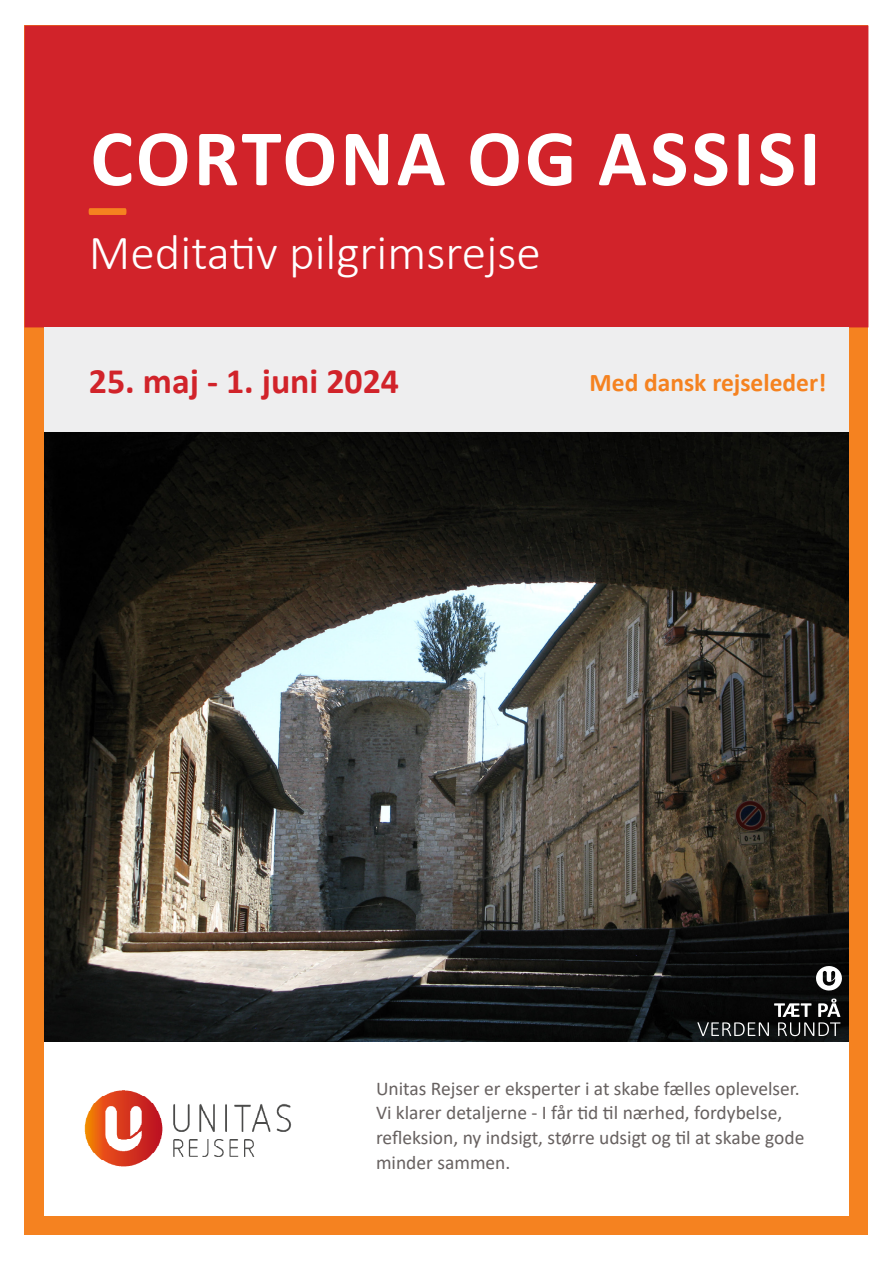
<style>
.page{position:relative;width:893px;height:1263px;background:#fff}
.page>*{position:absolute;margin:0;border:0;box-sizing:border-box;transform-origin:0 0}
.t1{font:700 80.85px "Calibri";letter-spacing:.04em;color:#fff}
.t2{font:700 75px "Calibri";color:#f58220}
.t3{font:300 49.2px "Calibri";color:#fff}
.t4{font:700 35.85px "Calibri";color:#d1232a}
.t5{font:700 25.5px "Calibri";color:#f58220}
.Introtekst_til_forsi{font:19.5px/24.6px "Calibri";color:#676160}
</style>
<div class="page">
<div style="left:25px;top:26px;width:843px;height:1208px;background:#f58220"></div>
<div style="left:44px;top:33px;width:804px;height:1183px;background:#fff"></div>
<img style="left:85px;top:1090px;width:207px;height:77px">
<img style="left:44px;top:432px;width:804px;height:609px">
<div style="left:25px;top:26px;width:843px;height:301px;background:#d1232a"></div>
<svg style="left:697px;top:998px;width:143px;height:38px"></svg>
<svg style="left:815px;top:965px;width:28px;height:26px"></svg>
<div style="left:44px;top:327px;width:804px;height:105px;background:#eeeeef"></div>
<p class="t1" style="left:90px;top:101px;width:732px">CORTONA OG ASSISI</p>
<p class="t2" style="left:89px;top:124px;width:39px">_</p>
<p class="t3" style="left:89px;top:222px;width:453px">Meditativ pilgrimsrejse</p>
<p class="t4" style="left:89px;top:356px;width:312px">25. maj - 1. juni 2024</p>
<p class="t5" style="left:590px;top:364px;width:238px">Med dansk rejseleder!</p>
<p class="Introtekst_til_forsi" style="left:376px;top:1075px;width:425px">Unitas Rejser er eksperter i at skabe fælles oplevelser.</p>
<p class="Introtekst_til_forsi" style="left:376px;top:1100px;width:430px">Vi klarer detaljerne - I får tid til nærhed, fordybelse, refleksion, ny indsigt, større udsigt og til at skabe gode minder sammen.</p>
</div>
